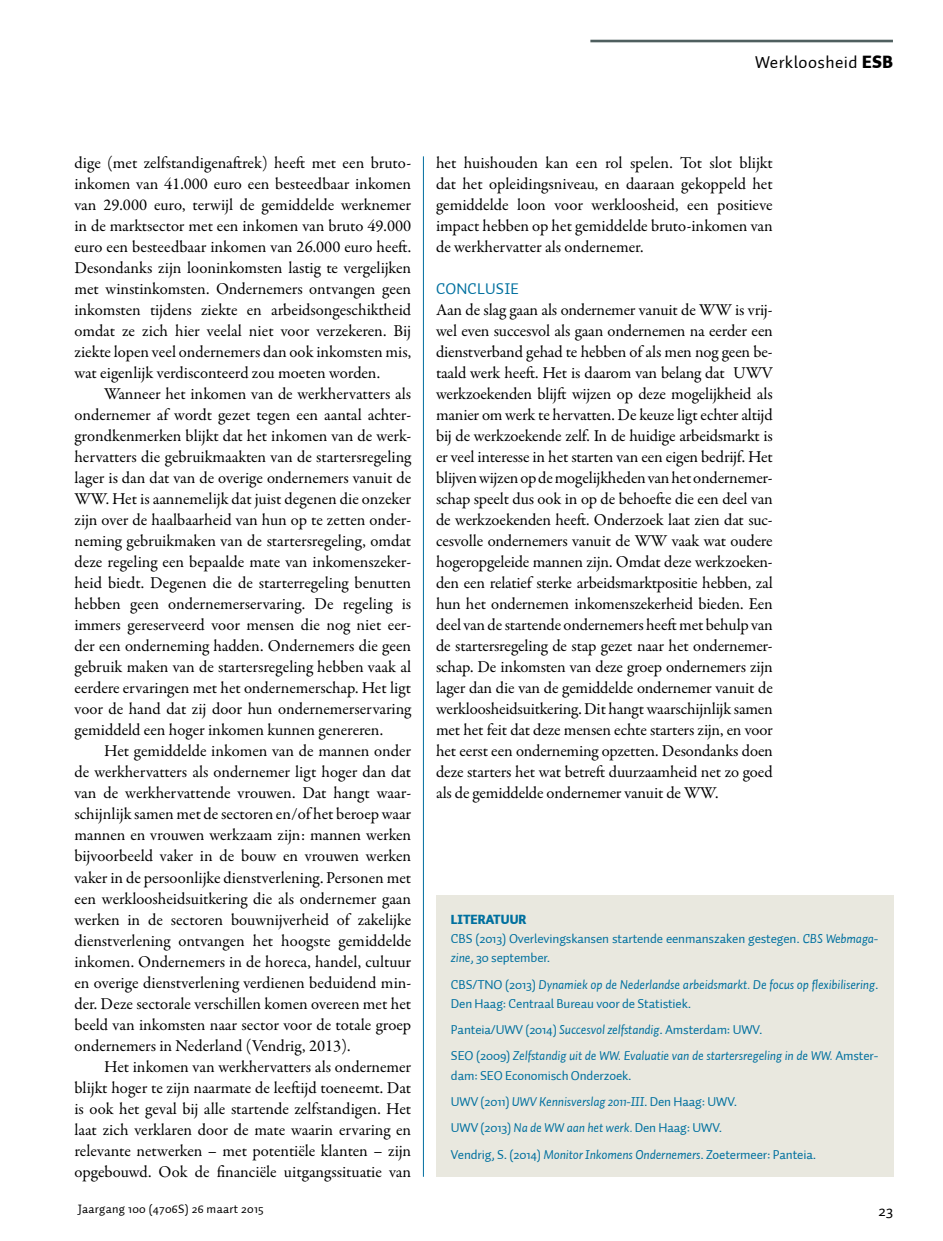
<style>
.page{position:relative;width:943px;height:1241px;background:#fff}
.page>*{position:absolute;margin:0;border:0;box-sizing:border-box;transform-origin:0 0}
.t1{font:17.5px "Auto 1";letter-spacing:.025em;color:#000}
.t2{font:16.62px/21px "Garamond Premr Pro";letter-spacing:-.005em;color:#000;text-align:justify}
.t3{font:15.75px "Auto 1";letter-spacing:.01em;color:#00709f}
.t4{font:15.75px "Auto 1";color:#000}
.t5{font:13.12px/26.2px "Auto 1";letter-spacing:-.01em;color:#00709f}
.t6{font:italic 13.12px/19.2px "Auto 1";letter-spacing:-.01em;color:#00709f}
.t7{font:12.25px "Auto 1";letter-spacing:.025em;color:#000}
.s1{font-weight:900}
.s2{font-style:italic}
.s3{font-style:normal}
</style>
<div class="page">
<hr style="left:590px;top:40px;width:302px;height:2px;background:#4f5f5f">
<hr style="left:423px;top:156px;width:1px;height:1020px;background:#006e9f">
<div style="left:436px;top:895px;width:457px;height:281px;background:#e9e8df"></div>
<p class="t1" style="left:755px;top:51px;width:139px">Werkloosheid <span class="s1">ESB</span></p>
<p class="t2" style="left:74px;top:153px;width:338px">dige (met zelfstandigenaftrek) heeft met een bruto&shy;inkomen van 41.000 euro een besteedbaar inkomen van 29.000 euro, terwijl de gemiddelde werknemer in de marktsector met een inkomen van bruto 49.000 euro een besteedbaar inkomen van 26.000 euro heeft.<br>Desondanks zijn looninkomsten lastig te vergelijken met winstinkomsten. Ondernemers ontvangen geen inkomsten tijdens ziekte en arbeidsongeschiktheid omdat ze zich hier veelal niet voor verzekeren. Bij ziekte lopen veel ondernemers dan ook inkomsten mis, wat eigenlijk verdisconteerd zou moeten worden.</p>
<p class="t2" style="left:74px;top:384px;width:338px;text-indent:30px">Wanneer het inkomen van de werkhervatters als ondernemer af wordt gezet tegen een aantal achter&shy;grondkenmerken blijkt dat het inkomen van de werk&shy;hervatters die gebruikmaakten van de startersregeling lager is dan dat van de overige ondernemers vanuit de WW. Het is aannemelijk dat juist degenen die onzeker zijn over de haalbaarheid van hun op te zetten onder&shy;neming gebruikmaken van de startersregeling, omdat deze regeling een bepaalde mate van inkomenszeker&shy;heid biedt. Degenen die de starterregeling benutten hebben geen ondernemerservaring. De regeling is immers gereserveerd voor mensen die nog niet eer&shy;der een onderneming hadden. Ondernemers die geen gebruik maken van de startersregeling hebben vaak al eerdere ervaringen met het ondernemerschap. Het ligt voor de hand dat zij door hun ondernemerservaring gemiddeld een hoger inkomen kunnen genereren.</p>
<p class="t2" style="left:74px;top:741px;width:338px;text-indent:30px">Het gemiddelde inkomen van de mannen onder de werkhervatters als ondernemer ligt hoger dan dat van de werkhervattende vrouwen. Dat hangt waar&shy;schijnlijk samen met de sectoren en/of het beroep waar mannen en vrouwen werkzaam zijn: mannen werken bijvoorbeeld vaker in de bouw en vrouwen werken vaker in de persoonlijke dienstverlening. Personen met een werkloosheidsuitkering die als ondernemer gaan werken in de sectoren bouwnijverheid of zakelijke dienstverlening ontvangen het hoogste gemiddelde inkomen. Ondernemers in de horeca, handel, cultuur en overige dienstverlening verdienen beduidend min&shy;der. Deze sectorale verschillen komen overeen met het beeld van inkomsten naar sector voor de totale groep ondernemers in Nederland (Vendrig, 2013).</p>
<p class="t2" style="left:74px;top:1056px;width:338px;text-indent:30px">Het inkomen van werkhervatters als ondernemer blijkt hoger te zijn naarmate de leeftijd toeneemt. Dat is ook het geval bij alle startende zelfstandigen. Het laat zich verklaren door de mate waarin ervaring en relevante netwerken – met potentiële klanten – zijn opgebouwd. Ook de financiële uitgangssituatie van</p>
<p class="t2" style="left:436px;top:153px;width:338px">het huishouden kan een rol spelen. Tot slot blijkt dat het opleidingsniveau, en daaraan gekoppeld het gemiddelde loon voor werkloosheid, een positieve impact hebben op het gemiddelde bruto-inkomen van de werkhervatter als ondernemer.</p>
<p class="t3" style="left:436px;top:279px;width:85px">CONCLUSIE</p>
<p class="t2" style="left:436px;top:300px;width:338px">Aan de slag gaan als ondernemer vanuit de WW is vrij&shy;wel even succesvol als gaan ondernemen na eerder een dienstverband gehad te hebben of als men nog geen be&shy;taald werk heeft. Het is daarom van belang dat UWV werkzoekenden blijft wijzen op deze mogelijkheid als manier om werk te hervatten. De keuze ligt echter altijd bij de werkzoekende zelf. In de huidige arbeidsmarkt is er veel interesse in het starten van een eigen bedrijf. Het blijven wijzen op de mogelijkheden van het ondernemer&shy;schap speelt dus ook in op de behoefte die een deel van de werkzoekenden heeft. Onderzoek laat zien dat suc&shy;cesvolle ondernemers vanuit de WW vaak wat oudere hogeropgeleide mannen zijn. Omdat deze werkzoeken&shy;den een relatief sterke arbeidsmarktpositie hebben, zal hun het ondernemen inkomenszekerheid bieden. Een deel van de startende ondernemers heeft met behulp van de startersregeling de stap gezet naar het ondernemer&shy;schap. De inkomsten van deze groep ondernemers zijn lager dan die van de gemiddelde ondernemer vanuit de werkloosheidsuitkering. Dit hangt waarschijnlijk samen met het feit dat deze mensen echte starters zijn, en voor het eerst een onderneming opzetten. Desondanks doen deze starters het wat betreft duurzaamheid net zo goed als de gemiddelde ondernemer vanuit de WW.</p>
<p class="t5" style="left:451px;top:909px;width:429px;line-height:19.2px"><span class="s1">LITERATUUR<br></span>CBS (2013) Overlevingskansen startende eenmanszaken gestegen. <span class="s2">CBS Webmaga&shy;zine</span>, 30 september.</p>
<p class="t6" style="left:451px;top:974px;width:429px"><span class="s3">CBS/TNO (2013)</span> Dynamiek op de Nederlandse arbeidsmarkt. De focus op flexibilisering<span class="s3">.<br>Den Haag: Centraal Bureau voor de Statistiek.</span></p>
<p class="t6" style="left:451px;top:1016px;width:429px;line-height:26.2px"><span class="s3">Panteia/UWV (2014)</span> Succesvol zelfstandig<span class="s3">. Amsterdam: UWV.<br>SEO (2009)</span> Zelfstandig uit de WW. Evaluatie van de startersregeling in de WW. <span class="s3">Amster-</span></p>
<p class="t5" style="left:451px;top:1062px;width:367px">dam: SEO Economisch Onderzoek.<br>UWV (2011) <span class="s2">UWV Kennisverslag 2011-III</span>. Den Haag: UWV.<br>UWV (2013) <span class="s2">Na de WW aan het werk.</span> Den Haag: UWV.<br>Vendrig, S. (2014) <span class="s2">Monitor Inkomens Ondernemers</span>. Zoetermeer: Panteia.</p>
<p class="t7" style="left:78px;top:1201px;width:187px">Jaargang 100 (4706S) 26 maart 2015</p>
<p class="t4" style="left:878px;top:1200px;width:16px">23</p>
</div>
